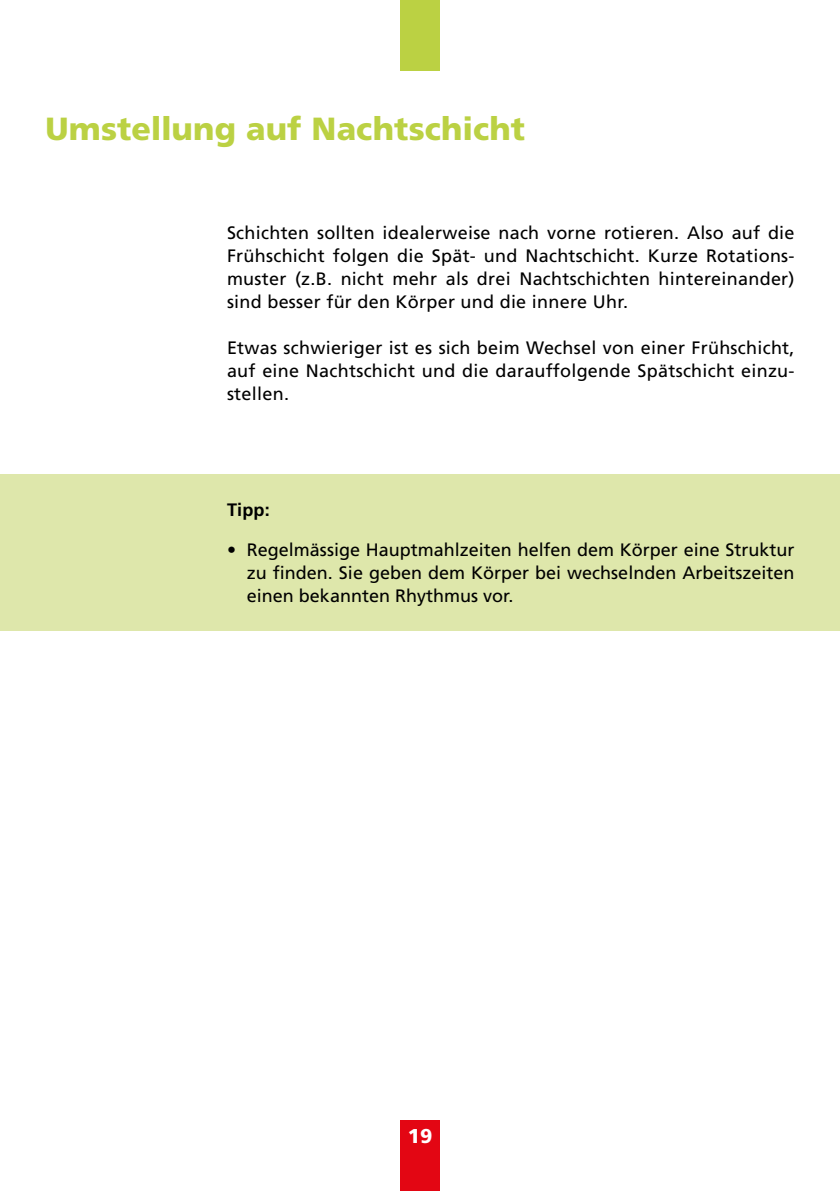
<style>
.page{position:relative;width:840px;height:1191px;background:#fff}
.page>*{position:absolute;margin:0;border:0;box-sizing:border-box;transform-origin:0 0}
.t1{font:900 32px "Frutiger LT Pro";color:#bbd143}
.t2{font:900 20px "Frutiger LT Pro";color:#fff}
.t3{font:18px/23px "Frutiger LT Pro";letter-spacing:.015em;color:#000;text-align:justify}
.t4{font:700 18px "Frutiger LT Pro";color:#000}
</style>
<div class="page">
<div style="left:400px;top:1120px;width:39px;height:71px;background:#e30613"></div>
<div style="left:400px;top:0;width:39px;height:71px;background:#bbd143"></div>
<div style="left:0;top:474px;width:839px;height:156px;background:#dee7ab"></div>
<h1 class="t1" style="left:45px;top:109px;width:481px">Umstellung auf Nachtschicht</h1>
<p class="t3" style="left:227px;top:221px;width:568px">Schichten sollten idealerweise nach vorne rotieren. Also auf die Frühschicht folgen die Spät- und Nachtschicht. Kurze Rotations&shy;muster (z.B. nicht mehr als drei Nachtschichten hintereinander) sind besser für den Körper und die innere Uhr.</p>
<p class="t3" style="left:227px;top:336px;width:568px">Etwas schwieriger ist es sich beim Wechsel von einer Frühschicht, auf eine Nachtschicht und die darauffolgende Spätschicht einzu&shy;stellen.</p>
<p class="t4" style="left:227px;top:499px;width:44px">Tipp:</p>
<p class="t3" style="left:247px;top:538px;width:549px;text-indent:-20px">• Regelmässige Hauptmahlzeiten helfen dem Körper eine Struktur zu finden. Sie geben dem Körper bei wechselnden Arbeitszeiten einen bekannten Rhythmus vor.</p>
<p class="t2" style="left:407px;top:1124px;width:26px">19</p>
</div>
